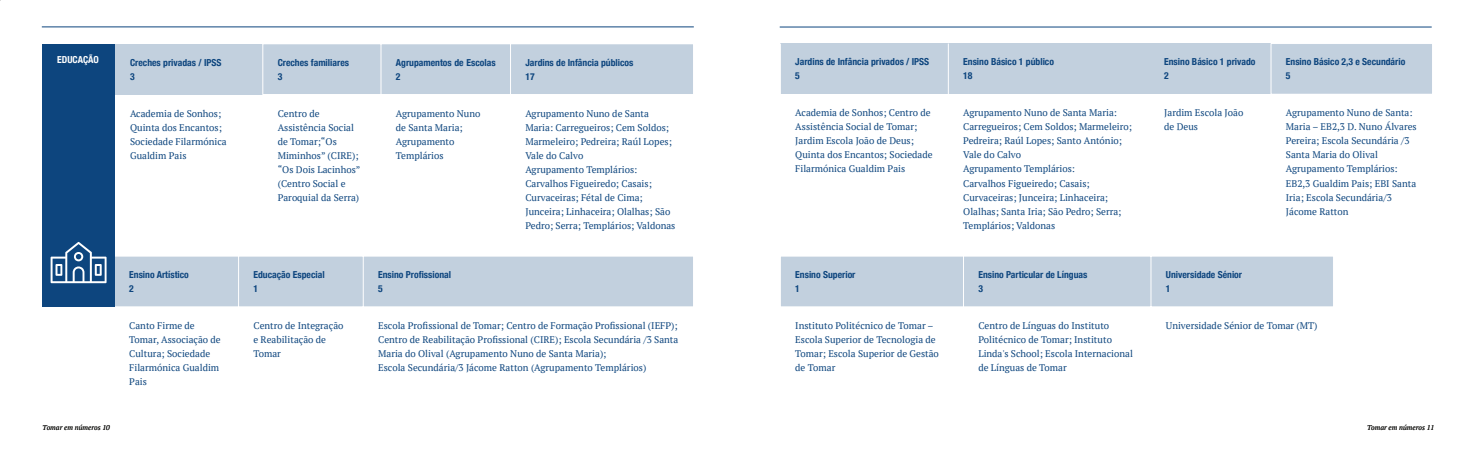
<style>
.page{position:relative;width:1474px;height:456px;background:#fff}
.page>*{position:absolute;margin:0;border:0;box-sizing:border-box;transform-origin:0 0}
.t1{font:9.62px/14px "PT Serif";color:#0d457e}
.t2{font:700 condensed 9.62px/14px "Helvetica Neue";color:#0d457e}
.t3{font:700 condensed 9.62px "Helvetica Neue";color:#fff}
.t4{font:italic 7px "PT Serif";color:#1d1d1b}
</style>
<div class="page">
<div style="left:114px;top:256px;width:579px;height:50px;background:#c2d0de"></div>
<hr style="left:238px;top:256px;width:1px;height:50px;background:#fff">
<hr style="left:363px;top:256px;width:1px;height:50px;background:#fff">
<hr style="left:114px;top:256px;width:579px;height:1px;background:#fff">
<div style="left:42px;top:44px;width:73px;height:262px;background:#0d457e"></div>
<div style="left:115px;top:44px;width:578px;height:50px;background:#c2d0de"></div>
<hr style="left:262px;top:44px;width:1px;height:51px;background:#fff">
<hr style="left:381px;top:44px;width:1px;height:50px;background:#fff">
<hr style="left:510px;top:44px;width:1px;height:50px;background:#fff">
<hr style="left:263px;top:44px;width:430px;height:1px;background:#fff">
<hr style="left:42px;top:27px;width:652px;height:1px;background:#0d457e">
<div style="left:1149px;top:43px;width:283px;height:51px;background:#c2d0de"></div>
<hr style="left:1270px;top:43px;width:1px;height:51px;background:#fff">
<hr style="left:1270px;top:43px;width:203px;height:1px;background:#fff">
<div style="left:780px;top:43px;width:368px;height:51px;background:#c2d0de"></div>
<hr style="left:780px;top:43px;width:1px;height:51px;background:#fff">
<hr style="left:948px;top:43px;width:1px;height:51px;background:#fff">
<hr style="left:779px;top:27px;width:652px;height:1px;background:#0d457e">
<svg style="left:51px;top:242px;width:56px;height:41px"></svg>
<div style="left:780px;top:256px;width:553px;height:50px;background:#c2d0de"></div>
<hr style="left:780px;top:256px;width:1px;height:51px;background:#fff">
<hr style="left:963px;top:256px;width:1px;height:50px;background:#fff">
<hr style="left:1150px;top:256px;width:1px;height:50px;background:#fff">
<hr style="left:780px;top:256px;width:553px;height:1px;background:#fff">
<p class="t3" style="left:57px;top:54px;width:43px">EDUCAÇÃO</p>
<p class="t2" style="left:130px;top:55px;width:93px">Creches privadas / IPSS<br>3</p>
<p class="t2" style="left:278px;top:55px;width:73px">Creches familiares<br>3</p>
<p class="t2" style="left:396px;top:55px;width:101px">Agrupamentos de Escolas<br>2</p>
<p class="t2" style="left:525px;top:55px;width:110px">Jardins de Infância públicos<br>17</p>
<p class="t1" style="left:130px;top:107px;width:98px">Academia de Sonhos;<br>Quinta dos Encantos;<br>Sociedade Filarmónica<br>Gualdim Pais</p>
<p class="t1" style="left:278px;top:107px;width:84px">Centro de<br>Assistência Social de Tomar;“Os<br>Miminhos” (CIRE); “Os Dois Lacinhos” (Centro Social e<br>Paroquial da Serra)</p>
<p class="t1" style="left:396px;top:107px;width:86px">Agrupamento Nuno de Santa Maria;<br>Agrupamento<br>Templários</p>
<p class="t1" style="left:525px;top:107px;width:151px">Agrupamento Nuno de Santa<br>Maria: Carregueiros; Cem Soldos;<br>Marmeleiro; Pedreira; Raúl Lopes;<br>Vale do Calvo<br>Agrupamento Templários:<br>Carvalhos Figueiredo; Casais;<br>Curvaceiras; Fétal de Cima;<br>Junceira; Linhaceira; Olalhas; São<br>Pedro; Serra; Templários; Valdonas</p>
<p class="t2" style="left:129px;top:267px;width:61px">Ensino Artístico<br>2</p>
<p class="t2" style="left:253px;top:267px;width:73px">Educação Especial<br>1</p>
<p class="t2" style="left:378px;top:267px;width:74px">Ensino Profissional<br>5</p>
<p class="t1" style="left:129px;top:319px;width:93px">Canto Firme de<br>Tomar, Associação de<br>Cultura; Sociedade<br>Filarmónica Gualdim<br>Pais</p>
<p class="t1" style="left:253px;top:319px;width:92px">Centro de Integração e Reabilitação de<br>Tomar</p>
<p class="t1" style="left:378px;top:319px;width:302px">Escola Profissional de Tomar; Centro de Formação Profissional (IEFP); Centro de Reabilitação Profissional (CIRE); Escola Secundária /3 Santa Maria do Olival (Agrupamento Nuno de Santa Maria);<br>Escola Secundária/3 Jácome Ratton (Agrupamento Templários)</p>
<p class="t2" style="left:795px;top:55px;width:135px">Jardins de Infância privados / IPSS<br>5</p>
<p class="t2" style="left:963px;top:55px;width:92px">Ensino Básico 1 público<br>18</p>
<p class="t1" style="left:795px;top:107px;width:139px">Academia de Sonhos; Centro de<br>Assistência Social de Tomar;<br>Jardim Escola João de Deus;<br>Quinta dos Encantos; Sociedade<br>Filarmónica Gualdim Pais</p>
<p class="t1" style="left:963px;top:107px;width:170px">Agrupamento Nuno de Santa Maria:<br>Carregueiros; Cem Soldos; Marmeleiro;<br>Pedreira; Raúl Lopes; Santo António;<br>Vale do Calvo<br>Agrupamento Templários:<br>Carvalhos Figueiredo; Casais;<br>Curvaceiras; Junceira; Linhaceira;<br>Olalhas; Santa Iria; São Pedro; Serra;<br>Templários; Valdonas</p>
<p class="t2" style="left:1164px;top:55px;width:93px">Ensino Básico 1 privado<br>2</p>
<p class="t2" style="left:1285px;top:55px;width:121px">Ensino Básico 2,3 e Secundário<br>5</p>
<p class="t1" style="left:1164px;top:107px;width:81px">Jardim Escola João de Deus</p>
<p class="t1" style="left:1285px;top:107px;width:132px">Agrupamento Nuno de Santa:<br>Maria – EB2,3 D. Nuno Álvares<br>Pereira; Escola Secundária /3<br>Santa Maria do Olival<br>Agrupamento Templários:<br>EB2,3 Gualdim Pais; EBI Santa<br>Iria; Escola Secundária/3<br>Jácome Ratton</p>
<p class="t2" style="left:795px;top:267px;width:62px">Ensino Superior<br>1</p>
<p class="t2" style="left:978px;top:267px;width:110px">Ensino Particular de Línguas<br>3</p>
<p class="t2" style="left:1165px;top:267px;width:78px">Universidade Sénior<br>1</p>
<p class="t1" style="left:795px;top:319px;width:145px">Instituto Politécnico de Tomar –<br>Escola Superior de Tecnologia de<br>Tomar; Escola Superior de Gestão de Tomar</p>
<p class="t1" style="left:978px;top:319px;width:156px">Centro de Línguas do Instituto<br>Politécnico de Tomar; Instituto<br>Linda's School; Escola Internacional de Línguas de Tomar</p>
<p class="t1" style="left:1165px;top:319px;width:153px">Universidade Sénior de Tomar (MT)</p>
<p class="t4" style="left:43px;top:424px;width:69px">Tomar em números 10</p>
<p class="t4" style="left:1366px;top:424px;width:69px">Tomar em números 11</p>
</div>
